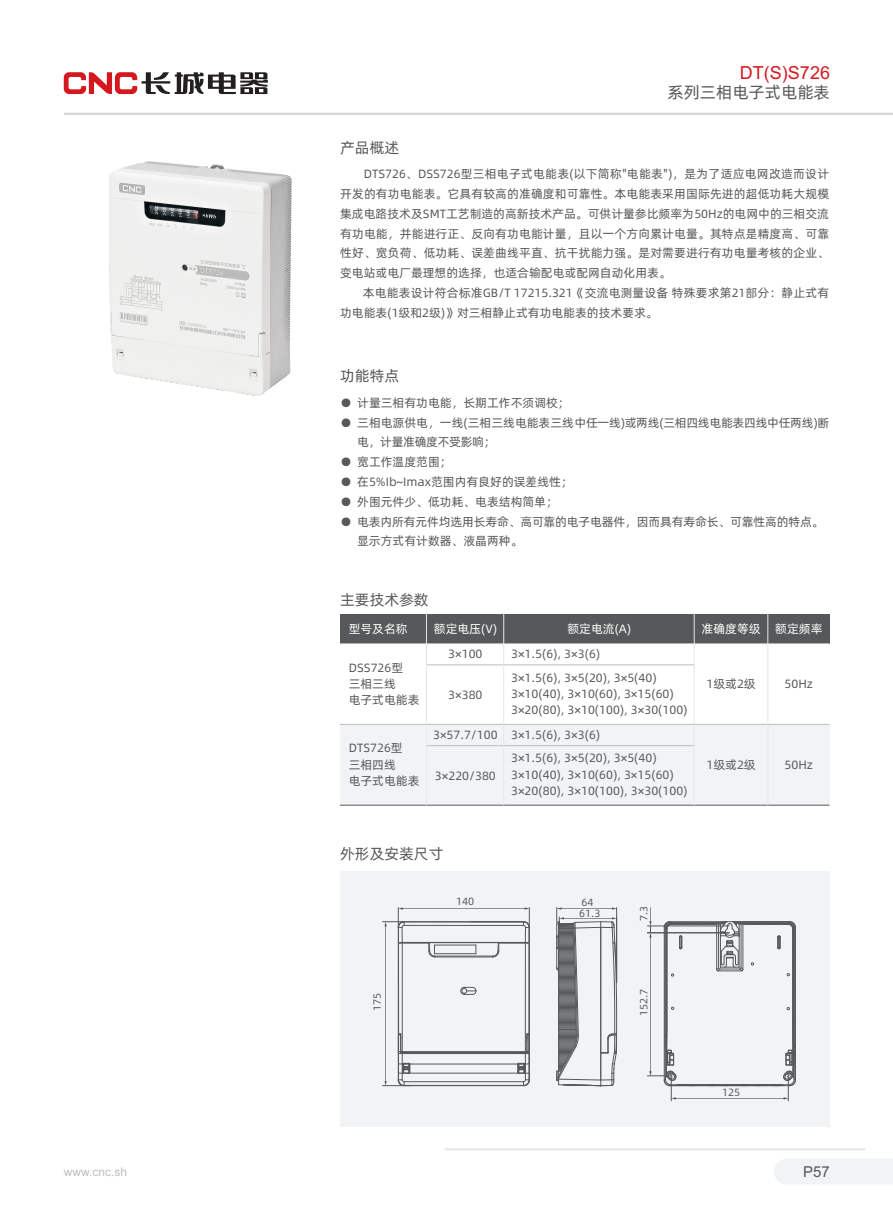
<style>
.page{position:relative;width:893px;height:1212px;background:#fff}
.page>*{position:absolute;margin:0;border:0;box-sizing:border-box;transform-origin:0 0}
.t1{font:18px "Arial";color:#d7171f}
.t2{font:16.5px "Alibaba Pu Hui Ti";color:#57585a}
.t3{font:15px "Alibaba Pu Hui Ti";color:#57585a}
.t4{font:15px "Arial";color:#57585a}
.t5{font:12px/19.8px "Alibaba Pu Hui Ti";color:#57585a}
.t6{font:12px/19.8px "Alibaba Pu Hui Ti";letter-spacing:-.02em;color:#57585a}
.t7{font:12px "Alibaba Pu Hui Ti";color:#fff}
.t8{font:12px "Arial";color:#bcbdc0}
.t9{font:10.5px/10.8px "Alibaba Pu Hui Ti";color:#57585a}
</style>
<div class="page">
<div style="left:340px;top:872px;width:489px;height:255px;background:#f2f3f4"></div>
<hr style="left:64px;top:113px;width:829px;height:2px;background:#d5d5d7">
<svg style="left:64px;top:72px;width:204px;height:22px"></svg>
<hr style="left:444px;top:1148px;width:421px;height:2px;background:#e6e7e9">
<img style="left:110px;top:161px;width:181px;height:235px">
<div style="left:340px;top:724px;width:489px;height:81px;background:#f2f3f4"></div>
<div style="left:340px;top:614px;width:489px;height:29px;background:#57585a"></div>
<hr style="left:340px;top:643px;width:489px;height:1px;background:#bcbdc0">
<hr style="left:426px;top:664px;width:268px;height:1px;background:#bcbdc0">
<hr style="left:340px;top:724px;width:489px;height:1px;background:#bcbdc0">
<hr style="left:340px;top:805px;width:489px;height:1px;background:#57585a">
<hr style="left:426px;top:745px;width:268px;height:1px;background:#bcbdc0">
<hr style="left:426px;top:614px;width:1px;height:191px;background:#e6e7e9">
<div style="left:774px;top:1159px;width:119px;height:25px;background:#f2f3f4"></div>
<hr style="left:503px;top:614px;width:1px;height:191px;background:#e6e7e9">
<hr style="left:694px;top:614px;width:1px;height:191px;background:#e6e7e9">
<hr style="left:767px;top:614px;width:1px;height:191px;background:#e6e7e9">
<svg style="left:382px;top:907px;width:148px;height:180px"></svg>
<svg style="left:556px;top:907px;width:61px;height:179px"></svg>
<svg style="left:647px;top:907px;width:149px;height:194px"></svg>
<p class="t8" style="left:64px;top:1167px;width:65px">www.cnc.sh</p>
<p class="t3" style="left:340px;top:140px;width:61px">产品概述</p>
<h1 class="t1" style="left:740px;top:66px;width:92px">DT(S)S726</h1>
<h2 class="t2" style="left:667px;top:84px;width:164px">系列三相电子式电能表</h2>
<p class="t5" style="left:340px;top:164px;width:490px;text-align:justify;text-indent:24px">DTS726、DSS726型三相电子式电能表(以下简称"电能表")，是为了适应电网改造而设计开发的有功电能表。它具有较高的准确度和可靠性。本电能表采用国际先进的超低功耗大规模集成电路技术及SMT工艺制造的高新技术产品。可供计量参比频率为50Hz的电网中的三相交流有功电能，并能进行正、反向有功电能计量，且以一个方向累计电量。其特点是精度高、可靠性好、宽负荷、低功耗、误差曲线平直、抗干扰能力强。是对需要进行有功电量考核的企业、变电站或电厂最理想的选择，也适合输配电或配网自动化用表。</p>
<p class="t5" style="left:340px;top:283px;width:490px;text-indent:23px">本电能表设计符合标准GB/T 17215.321《交流电测量设备特殊要求第21部分：静止式有功电能表(1级和2级)》对三相静止式有功电能表的技术要求。</p>
<p class="t3" style="left:340px;top:369px;width:61px">功能特点</p>
<p class="t5" style="left:340px;top:393px;width:231px">● 计量三相有功电能，长期工作不须调校；</p>
<p class="t6" style="left:357px;top:413px;width:473px;text-indent:-17px">● 三相电源供电，一线(三相三线电能表三线中任一线)或两线(三相四线电能表四线中任两线)断电，计量准确度不受影响；</p>
<p class="t5" style="left:340px;top:452px;width:113px">● 宽工作温度范围；</p>
<p class="t5" style="left:340px;top:472px;width:234px">● 在5%Ib~Imax范围内有良好的误差线性；</p>
<p class="t5" style="left:340px;top:492px;width:219px">● 外围元件少、低功耗、电表结构简单；</p>
<p class="t5" style="left:357px;top:511px;width:468px;text-indent:-17px">● 电表内所有元件均选用长寿命、高可靠的电子电器件，因而具有寿命长、可靠性高的特点。显示方式有计数器、液晶两种。</p>
<p class="t3" style="left:340px;top:592px;width:90px">主要技术参数</p>
<p class="t7" style="left:349px;top:623px;width:61px">型号及名称</p>
<p class="t7" style="left:434px;top:623px;width:65px">额定电压(V)</p>
<p class="t5" style="left:349px;top:659px;width:72px;line-height:16.5px">DSS726型<br>三相三线<br>电子式电能表</p>
<p class="t5" style="left:349px;top:740px;width:72px;line-height:16.5px">DTS726型<br>三相四线<br>电子式电能表</p>
<p class="t5" style="left:448px;top:644px;width:36px">3×100</p>
<p class="t5" style="left:448px;top:685px;width:36px">3×380</p>
<p class="t5" style="left:433px;top:725px;width:66px">3×57.7/100</p>
<p class="t5" style="left:435px;top:765px;width:62px">3×220/380</p>
<p class="t7" style="left:567px;top:623px;width:65px">额定电流(A)</p>
<p class="t5" style="left:511px;top:643px;width:147px;line-height:23.1px">3×1.5(6), 3×3(6)<br>3×1.5(6), 3×5(20), 3×5(40)</p>
<p class="t5" style="left:511px;top:685px;width:178px;line-height:16.5px">3×10(40), 3×10(60), 3×15(60)<br>3×20(80), 3×10(100), 3×30(100)</p>
<p class="t5" style="left:511px;top:723px;width:147px;line-height:23.1px">3×1.5(6), 3×3(6)<br>3×1.5(6), 3×5(20), 3×5(40)</p>
<p class="t5" style="left:511px;top:766px;width:178px;line-height:16.5px">3×10(40), 3×10(60), 3×15(60)<br>3×20(80), 3×10(100), 3×30(100)</p>
<p class="t7" style="left:702px;top:623px;width:61px">准确度等级</p>
<p class="t7" style="left:775px;top:623px;width:49px">额定频率</p>
<p class="t5" style="left:706px;top:674px;width:51px">1级或2级</p>
<p class="t5" style="left:784px;top:674px;width:30px">50Hz</p>
<p class="t5" style="left:706px;top:755px;width:51px">1级或2级</p>
<p class="t5" style="left:784px;top:755px;width:30px">50Hz</p>
<p class="t3" style="left:340px;top:846px;width:105px">外形及安装尺寸</p>
<p class="t9" style="left:456px;top:895px;width:20px">140</p>
<p class="t9" style="left:579px;top:897px;width:23px">64<br>61.3</p>
<p class="t9" style="left:638px;top:921px;width:17px;rotate:-90deg">7.3</p>
<p class="t9" style="left:372px;top:1011px;width:20px;rotate:-90deg">175</p>
<p class="t9" style="left:638px;top:1016px;width:29px;rotate:-90deg">152.7</p>
<p class="t9" style="left:722px;top:1087px;width:20px">125</p>
<p class="t4" style="left:803px;top:1166px;width:28px">P57</p>
</div>
